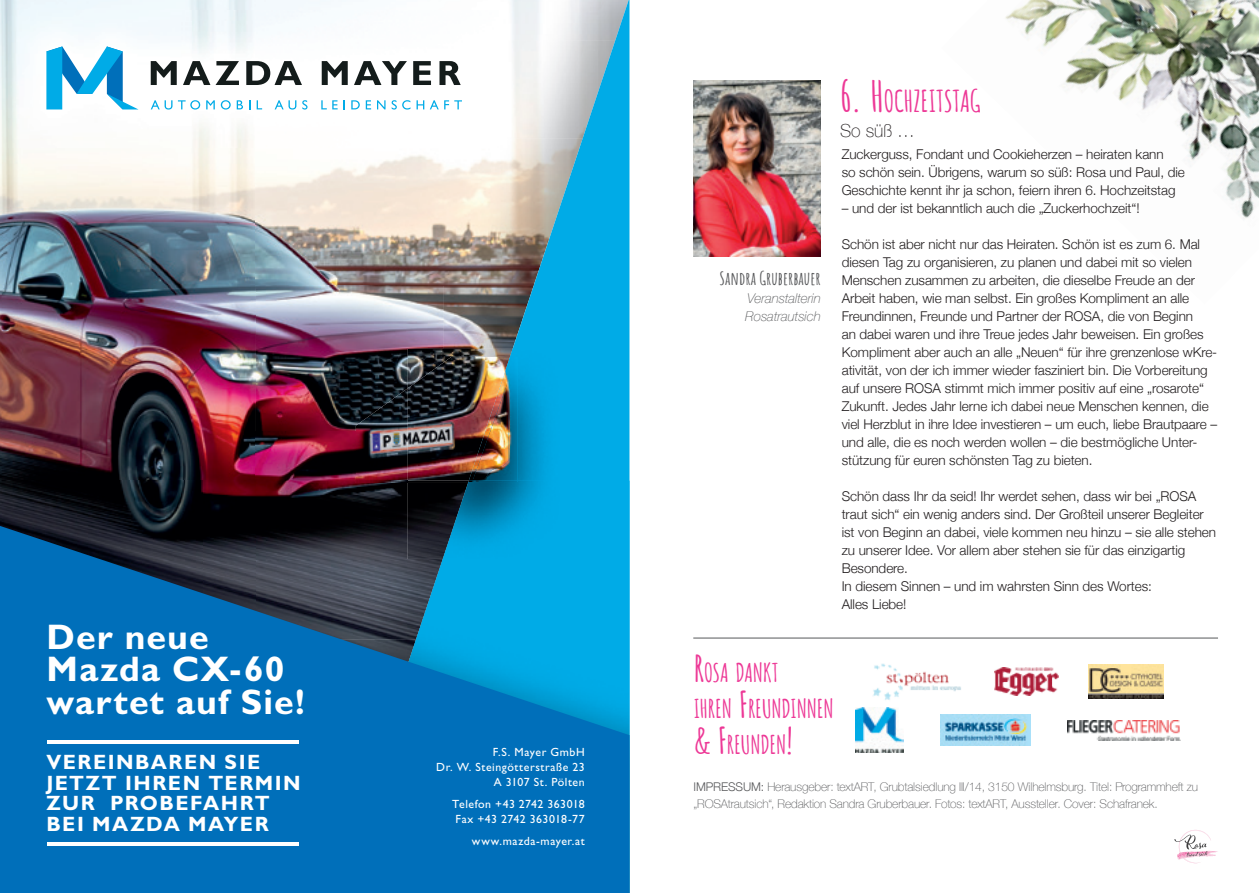
<style>
.page{position:relative;width:1259px;height:893px;background:#fff}
.page>*{position:absolute;margin:0;border:0;box-sizing:border-box;transform-origin:0 0}
.t1{font:700 35.55px/32.7px "Gill Sans";letter-spacing:.03em;color:#fff}
.t2{font:700 29.4px "Amatic SC";letter-spacing:-.005em;color:#ed3896}
.t3{font:700 25.2px/36px "Amatic SC";letter-spacing:-.015em;color:#ed3896}
.t4{font:700 20.7px/20.7px "Gill Sans";letter-spacing:.07em;color:#fff}
.t5{font:700 18px "Amatic SC";color:#57585a}
.t6{font:100 18px "Helvetica Neue";color:#231f20}
.t7{font:300 13.5px/18px "Helvetica Neue";letter-spacing:-.005em;color:#231f20}
.t8{font:italic 100 13.5px/18px "Helvetica Neue";color:#57585a}
.t9{font:100 12px/16.5px "Helvetica Neue";letter-spacing:-.01em;color:#57585a}
.t10{font:11.85px/14.9px "Gill Sans";letter-spacing:.045em;color:#fff;text-align:right}
.s1{font-size:42px}
.s2{font-size:36px}
.s3{font-weight:300}
</style>
<div class="page">
<svg style="left:1174px;top:830px;width:44px;height:33px"></svg>
<img style="left:1005px;top:0;width:254px;height:219px">
<img style="left:693px;top:80px;width:128px;height:177px">
<img style="left:0;top:0;width:256px;height:526px">
<img style="left:256px;top:170px;width:76px;height:115px">
<img style="left:256px;top:285px;width:76px;height:147px">
<img style="left:256px;top:432px;width:76px;height:49px">
<img style="left:332px;top:0;width:297px;height:481px">
<img style="left:408px;top:349px;width:102px;height:8px">
<img style="left:510px;top:349px;width:49px;height:132px">
<img style="left:356px;top:388px;width:52px;height:93px">
<img style="left:408px;top:357px;width:60px;height:124px">
<img style="left:468px;top:357px;width:49px;height:124px">
<img style="left:473px;top:384px;width:35px;height:95px">
<img style="left:256px;top:481px;width:76px;height:45px">
<img style="left:332px;top:481px;width:297px;height:45px">
<img style="left:408px;top:481px;width:35px;height:45px">
<img style="left:443px;top:481px;width:116px;height:45px">
<svg style="left:0;top:526px;width:629px;height:367px;fill:#006fba"></svg>
<img style="left:9px;top:10px;width:490px;height:137px">
<svg style="left:151px;top:61px;width:26px;height:24px"></svg>
<svg style="left:183px;top:61px;width:56px;height:24px"></svg>
<svg style="left:246px;top:61px;width:56px;height:24px"></svg>
<svg style="left:322px;top:61px;width:26px;height:24px"></svg>
<svg style="left:354px;top:61px;width:53px;height:24px"></svg>
<svg style="left:413px;top:61px;width:18px;height:24px"></svg>
<svg style="left:439px;top:61px;width:22px;height:24px"></svg>
<svg style="left:46px;top:46px;width:92px;height:63px"></svg>
<svg style="left:151px;top:100px;width:21px;height:10px"></svg>
<svg style="left:178px;top:100px;width:22px;height:10px"></svg>
<svg style="left:206px;top:100px;width:9px;height:9px"></svg>
<svg style="left:221px;top:100px;width:10px;height:10px"></svg>
<svg style="left:237px;top:100px;width:6px;height:9px"></svg>
<svg style="left:257px;top:100px;width:5px;height:9px"></svg>
<svg style="left:275px;top:100px;width:21px;height:10px"></svg>
<svg style="left:302px;top:100px;width:5px;height:10px"></svg>
<svg style="left:321px;top:100px;width:24px;height:9px"></svg>
<svg style="left:351px;top:100px;width:9px;height:9px"></svg>
<svg style="left:366px;top:100px;width:5px;height:9px"></svg>
<svg style="left:377px;top:100px;width:8px;height:9px"></svg>
<svg style="left:391px;top:100px;width:19px;height:10px"></svg>
<svg style="left:416px;top:100px;width:8px;height:9px"></svg>
<svg style="left:430px;top:100px;width:32px;height:9px"></svg>
<hr style="left:47px;top:740px;width:252px;height:4px;background:#fff">
<hr style="left:47px;top:842px;width:252px;height:3px;background:#fff">
<svg style="left:0;top:0;width:5px;height:5px"></svg>
<svg style="left:0;top:886px;width:5px;height:7px"></svg>
<hr style="left:693px;top:638px;width:525px;height:1px;background:#57585a">
<img style="left:873px;top:663px;width:88px;height:37px">
<img style="left:855px;top:708px;width:48px;height:45px">
<img style="left:994px;top:667px;width:65px;height:28px">
<img style="left:940px;top:714px;width:90px;height:31px">
<img style="left:1067px;top:720px;width:113px;height:21px">
<img style="left:1088px;top:664px;width:75px;height:34px">
<h1 class="t1" style="left:46px;top:620px;width:260px">Der neue<br>Mazda CX-60 wartet auf Sie!</h1>
<h3 class="t4" style="left:46px;top:752px;width:256px">VEREINBAREN SIE<br>JETZT IHREN TERMIN<br>ZUR PROBEFAHRT<br>BEI MAZDA MAYER</h3>
<p class="t10" style="left:436px;top:745px;width:150px">F.S. Mayer GmbH<br>Dr. W. Steingötterstraße 23<br>A 3107 St. Pölten</p>
<p class="t10" style="left:452px;top:797px;width:134px;text-align:left">Telefon +43 2742 363018<br>Fax +43 2742 363018-77</p>
<p class="t10" style="left:472px;top:834px;width:114px">www.mazda-mayer.at</p>
<h2 class="t2" style="left:840px;top:78px;width:142px"><span class="s1">6. H</span>OCHZEITSTAG</h2>
<h3 class="t5" style="left:719px;top:265px;width:103px">SANDRA GRUBERBAUER</h3>
<p class="t8" style="left:745px;top:289px;width:77px">Veranstalterin<br>Rosatrautsich</p>
<h3 class="t6" style="left:840px;top:117px;width:76px">So süß …</h3>
<p class="t7" style="left:841px;top:144px;width:345px">Zuckerguss, Fondant und Cookieherzen – heiraten kann<br>so schön sein. Übrigens, warum so süß: Rosa und Paul, die<br>Geschichte kennt ihr ja schon, feiern ihren 6. Hochzeitstag</p>
<p class="t7" style="left:841px;top:198px;width:299px">– und der ist bekanntlich auch die „Zuckerhochzeit“!</p>
<p class="t7" style="left:841px;top:234px;width:377px">Schön ist aber nicht nur das Heiraten. Schön ist es zum 6. Mal diesen Tag zu organisieren, zu planen und dabei mit so vielen Menschen zusammen zu arbeiten, die dieselbe Freude an der Arbeit haben, wie man selbst. Ein großes Kompliment an alle Freundinnen, Freunde und Partner der ROSA, die von Beginn<br>an dabei waren und ihre Treue jedes Jahr beweisen. Ein großes Kompliment aber auch an alle „Neuen“ für ihre grenzenlose wKre&shy;ativität, von der ich immer wieder fasziniert bin. Die Vorbereitung auf unsere ROSA stimmt mich immer positiv auf eine „rosarote“ Zukunft. Jedes Jahr lerne ich dabei neue Menschen kennen, die viel Herzblut in ihre Idee investieren – um euch, liebe Brautpaare – und alle, die es noch werden wollen – die bestmögliche Unter&shy;stützung für euren schönsten Tag zu bieten.</p>
<p class="t7" style="left:841px;top:486px;width:376px">Schön dass Ihr da seid! Ihr werdet sehen, dass wir bei „ROSA traut sich“ ein wenig anders sind. Der Großteil unserer Begleiter ist von Beginn an dabei, viele kommen neu hinzu – sie alle stehen zu unserer Idee. Vor allem aber stehen sie für das einzigartig Besondere.<br>In diesem Sinnen – und im wahrsten Sinn des Wortes:<br>Alles Liebe!</p>
<h3 class="t3" style="left:693px;top:653px;width:142px"><span class="s2">R</span>OSA DANKT<br>IHREN <span class="s2">F</span>REUNDINNEN <span class="s2">&amp; F</span>REUNDEN<span class="s2">!</span></h3>
<p class="t9" style="left:693px;top:778px;width:506px"><span class="s3">IMPRESSUM:</span> Herausgeber: textART, Grubtalsiedlung III/14, 3150 Wilhelmsburg. Titel: Programmheft zu „ROSAtrautsich“, Redaktion Sandra Gruberbauer. Fotos: textART, Aussteller. Cover: Schafranek.</p>
</div>
